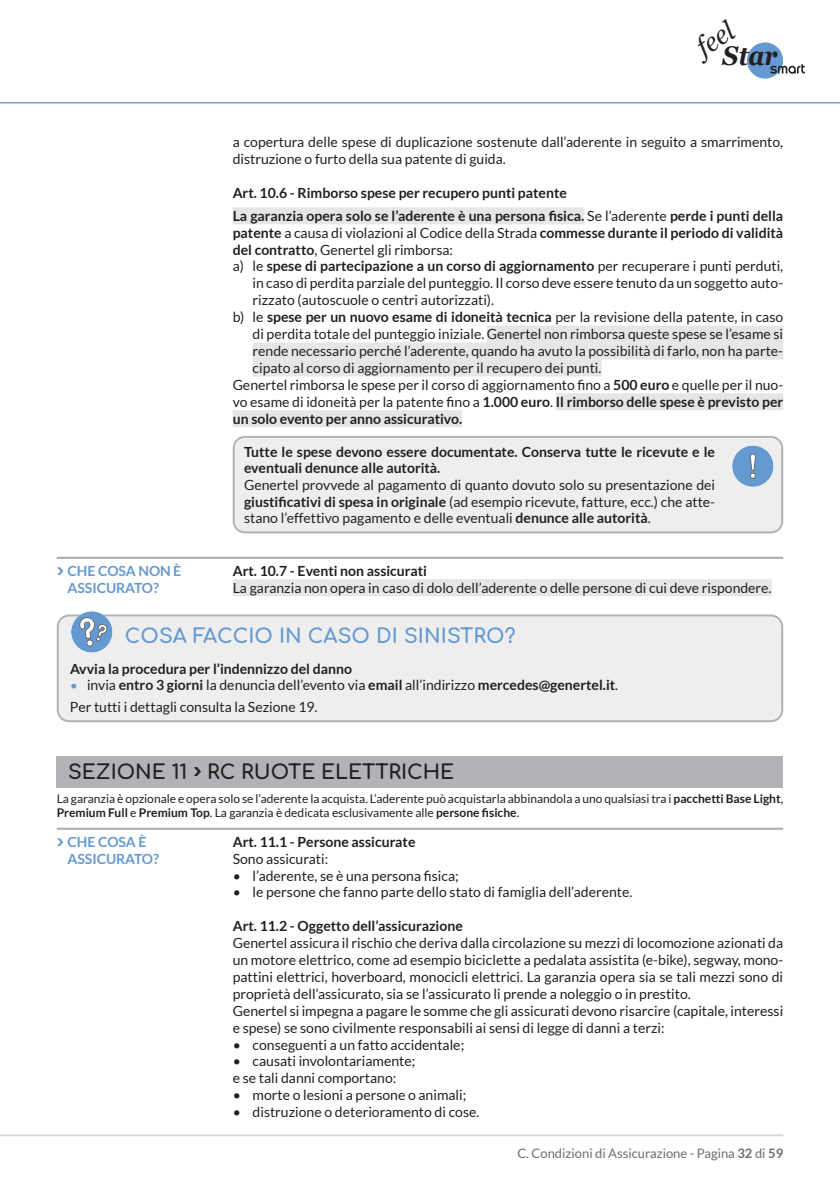
<style>
.page{position:relative;width:840px;height:1191px;background:#fff}
.page>*{position:absolute;margin:0;border:0;box-sizing:border-box;transform-origin:0 0}
.t1{font:italic 27px "Georgia";color:#231f20;scale:.95 1}
.t2{font:italic 700 27px "Georgia";color:#231f20;scale:.9 1}
.t3{font:20px "Comfortaa";letter-spacing:.005em;color:#6599d1}
.t4{font:20px "Comfortaa";color:#231f20}
.t5{font:14px/16.8px "Lato";color:#231f20}
.t6{font:700 14px/22.6px "Lato";color:#231f20}
.t7{font:700 14px/17px "Lato";letter-spacing:-.005em;color:#6599d1}
.t8{font:13px "Lato";color:#6c6d70}
.t9{font:12px/14px "Lato";color:#231f20}
.s1{font-weight:400}
.s2{font-weight:700}
.s3{font-size:13px;color:#6599d1}
</style>
<div class="page">
<div style="left:746px;top:43px;width:36px;height:35px;background:#6599d1;border-radius:50%"></div>
<svg style="left:770px;top:64px;width:34px;height:10px"></svg>
<hr style="left:0;top:1134px;width:782px;height:2px;background:#d6d9da">
<hr style="left:0;top:102px;width:839px;height:1px;background:#6599d1">
<div style="left:232px;top:207px;width:352px;height:17px;background:#e5e6e8"></div>
<div style="left:486px;top:326px;width:296px;height:17px;background:#e5e6e8"></div>
<div style="left:252px;top:342px;width:530px;height:17px;background:#e5e6e8"></div>
<div style="left:252px;top:359px;width:349px;height:17px;background:#e5e6e8"></div>
<div style="left:555px;top:393px;width:227px;height:17px;background:#e5e6e8"></div>
<div style="left:232px;top:410px;width:230px;height:17px;background:#e5e6e8"></div>
<hr style="left:57px;top:557px;width:725px;height:2px;background:#a8a9ad">
<div style="left:232px;top:579px;width:536px;height:17px;background:#e5e6e8"></div>
<hr style="left:768px;top:579px;width:3px;height:17px;background:#e5e6e8">
<hr style="left:57px;top:827px;width:725px;height:2px;background:#a8a9ad">
<div style="left:233px;top:437px;width:548px;height:95px;background:#eeeeef;border-radius:11px"></div>
<div style="left:232px;top:436px;width:550px;height:97px;border:2px solid #b2b3b7;border-radius:11px"></div>
<div style="left:731px;top:445px;width:42px;height:42px;background:#6599d1;border-radius:50%"></div>
<svg style="left:749px;top:453px;width:6px;height:26px"></svg>
<div style="left:58px;top:615px;width:723px;height:106px;background:#eeeeef;border-radius:11px"></div>
<div style="left:57px;top:614px;width:725px;height:108px;border:2px solid #b2b3b7;border-radius:11px"></div>
<div style="left:71px;top:611px;width:41px;height:41px;background:#6599d1;border-radius:50%"></div>
<svg style="left:79px;top:617px;width:29px;height:29px"></svg>
<div style="left:57px;top:756px;width:725px;height:31px;background:#b2b3b7"></div>
<h1 class="t1" style="left:687px;top:33px;width:43px;rotate:-33deg">feel</h1>
<h1 class="t2" style="left:722px;top:36px;width:63px">Star</h1>
<p class="t5" style="left:232px;top:134px;width:551px">a copertura delle spese di duplicazione sostenute dall’aderente in seguito a smarrimento, distruzione o furto della sua patente di guida.</p>
<p class="t6" style="left:232px;top:182px;width:551px">Art. 10.6 - Rimborso spese per recupero punti patente<br>La garanzia opera solo se l’aderente è una persona fisica. <span class="s1">Se l’aderente</span> perde i punti della</p>
<p class="t6" style="left:232px;top:221px;width:551px">patente <span class="s1">a causa di violazioni al Codice della Strada</span> commesse durante il periodo di validità</p>
<p class="t5" style="left:232px;top:241px;width:222px"><span class="s2">del contratto</span>, Genertel gli rimborsa:</p>
<p class="t6" style="left:232px;top:255px;width:551px"><span class="s1">a) le</span> spese di partecipazione a un corso di aggiornamento <span class="s1">per recuperare i punti perduti,</span></p>
<p class="t5" style="left:252px;top:275px;width:532px">in caso di perdita parziale del punteggio. Il corso deve essere tenuto da un soggetto auto-</p>
<p class="t5" style="left:252px;top:292px;width:243px">rizzato (autoscuole o centri autorizzati).</p>
<p class="t5" style="left:232px;top:309px;width:551px">b) le <span class="s2">spese per un nuovo esame di idoneità tecnica</span> per la revisione della patente, in caso</p>
<p class="t5" style="left:252px;top:325px;width:532px">di perdita totale del punteggio iniziale. Genertel non rimborsa queste spese se l’esame si</p>
<p class="t5" style="left:252px;top:342px;width:532px">rende necessario perché l’aderente, quando ha avuto la possibilità di farlo, non ha parte-</p>
<p class="t5" style="left:252px;top:359px;width:350px">cipato al corso di aggiornamento per il recupero dei punti.</p>
<p class="t5" style="left:232px;top:376px;width:551px">Genertel rimborsa le spese per il corso di aggiornamento fino a <span class="s2">500 euro</span> e quelle per il nuo-</p>
<p class="t6" style="left:232px;top:390px;width:551px"><span class="s1">vo esame di idoneità per la patente fino a</span> 1.000 euro<span class="s1">.</span> Il rimborso delle spese è previsto per</p>
<p class="t6" style="left:232px;top:407px;width:231px">un solo evento per anno assicurativo.</p>
<p class="t6" style="left:244px;top:443px;width:472px;line-height:16.6px">Tutte le spese devono essere documentate. Conserva tutte le ricevute e le eventuali denunce alle autorità.</p>
<p class="t5" style="left:244px;top:476px;width:472px;text-align:justify">Genertel provvede al pagamento di quanto dovuto solo su presentazione dei <span class="s2">giustificativi di spesa in originale</span> (ad esempio ricevute, fatture, ecc.) che atte&shy;stano l’effettivo pagamento e delle eventuali <span class="s2">denunce alle autorità</span>.</p>
<p class="t7" style="left:68px;top:562px;width:115px">CHE COSA NON È<br>ASSICURATO?</p>
<h2 class="t3" style="left:125px;top:618px;width:392px">COSA FACCIO IN CASO DI SINISTRO?</h2>
<p class="t6" style="left:70px;top:657px;width:283px">Avvia la procedura per l’indennizzo del danno</p>
<p class="t5" style="left:70px;top:674px;width:549px;line-height:21.6px"><span class="s3">•</span> invia <span class="s2">entro 3 giorni</span> la denuncia dell’evento via <span class="s2">email</span> all’indirizzo <span class="s2">mercedes@genertel.it</span>.<br>Per tutti i dettagli consulta la Sezione 19.</p>
<p class="t6" style="left:232px;top:559px;width:196px">Art. 10.7 - Eventi non assicurati</p>
<p class="t5" style="left:232px;top:579px;width:540px">La garanzia non opera in caso di dolo dell’aderente o delle persone di cui deve rispondere.</p>
<h2 class="t4" style="left:68px;top:754px;width:387px">SEZIONE 11 RC RUOTE ELETTRICHE</h2>
<p class="t9" style="left:57px;top:791px;width:727px">La garanzia è opzionale e opera solo se l’aderente la acquista. L’aderente può acquistarla abbinandola a uno qualsiasi tra i <span class="s2">pacchetti Base Light</span>,<br><span class="s2">Premium Full</span> e <span class="s2">Premium Top</span>. La garanzia è dedicata esclusivamente alle <span class="s2">persone fisiche</span>.</p>
<p class="t7" style="left:68px;top:833px;width:93px">CHE COSA È<br>ASSICURATO?</p>
<p class="t6" style="left:232px;top:830px;width:184px">Art. 11.1 - Persone assicurate</p>
<p class="t5" style="left:232px;top:850px;width:97px">Sono assicurati:</p>
<p class="t5" style="left:232px;top:867px;width:227px">• l’aderente, se è una persona fisica;</p>
<p class="t5" style="left:232px;top:884px;width:401px">• le persone che fanno parte dello stato di famiglia dell’aderente.</p>
<p class="t6" style="left:232px;top:914px;width:231px">Art. 11.2 - Oggetto dell’assicurazione</p>
<p class="t5" style="left:232px;top:934px;width:551px">Genertel assicura il rischio che deriva dalla circolazione su mezzi di locomozione azionati da un motore elettrico, come ad esempio biciclette a pedalata assistita (e-bike), segway, mono&shy;pattini elettrici, hoverboard, monocicli elettrici. La garanzia opera sia se tali mezzi sono di proprietà dell’assicurato, sia se l’assicurato li prende a noleggio o in prestito.<br>Genertel si impegna a pagare le somme che gli assicurati devono risarcire (capitale, interessi e spese) se sono civilmente responsabili ai sensi di legge di danni a terzi:</p>
<p class="t5" style="left:232px;top:1036px;width:233px">• conseguenti a un fatto accidentale;</p>
<p class="t5" style="left:232px;top:1053px;width:184px">• causati involontariamente; e se tali danni comportano:</p>
<p class="t5" style="left:232px;top:1086px;width:235px">• morte o lesioni a persone o animali;</p>
<p class="t5" style="left:232px;top:1103px;width:248px">• distruzione o deterioramento di cose.</p>
<p class="t8" style="left:517px;top:1146px;width:267px">C. Condizioni di Assicurazione - Pagina <span class="s2">32</span> di <span class="s2">59</span></p>
</div>
